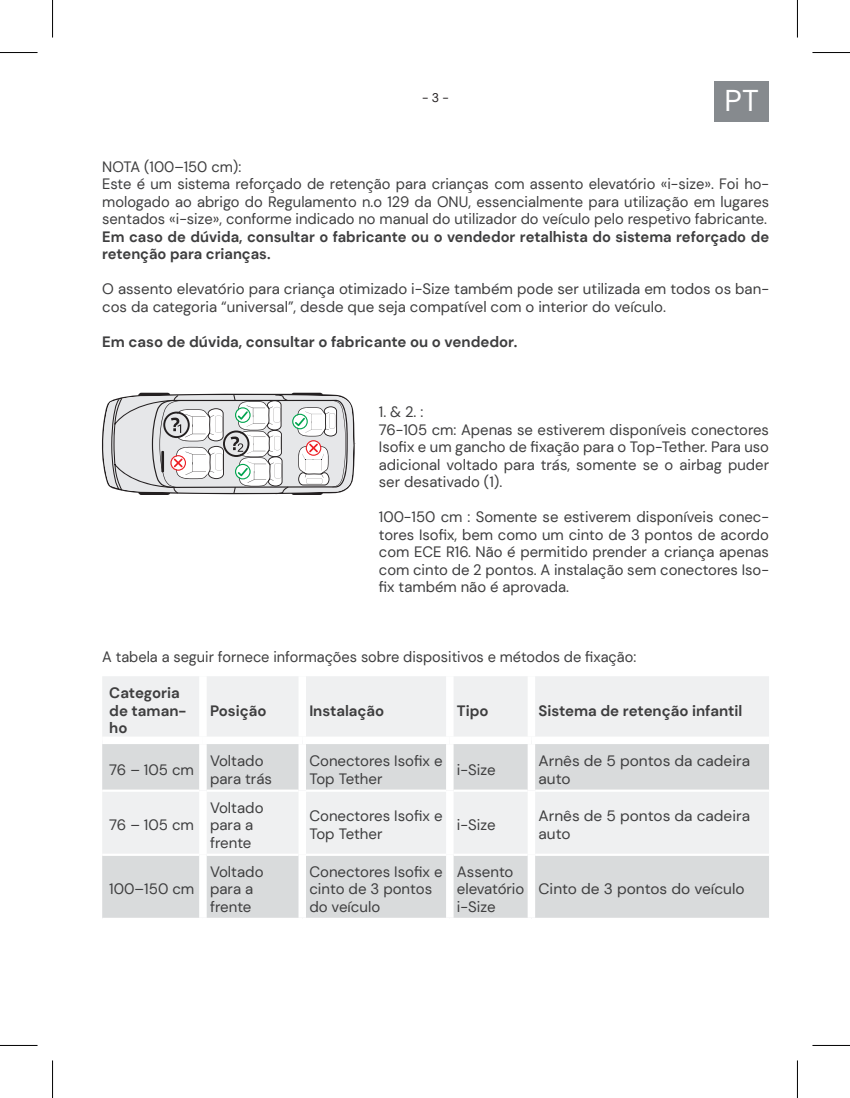
<style>
.page{position:relative;width:850px;height:1098px;background:#fff}
.page>*{position:absolute;margin:0;border:0;box-sizing:border-box;transform-origin:0 0}
.t1{font:30px "DM Sans";color:#fff}
.t2{font:15px/17.5px "DM Sans";color:#3e3e3f}
.t3{font:700 15px/17.5px "DM Sans";color:#3e3e3f}
.t4{font:12.5px "DM Sans";color:#231f20}
</style>
<div class="page">
<div style="left:714px;top:81px;width:54px;height:41px;background:#868a8e"></div>
<div style="left:102px;top:676px;width:666px;height:60px;background:#eff0f1"></div>
<svg style="left:102px;top:744px;width:666px;height:173px;fill:#d9dbdc"></svg>
<hr style="left:102px;top:789px;width:97px;height:2px;background:#fff">
<hr style="left:206px;top:789px;width:92px;height:2px;background:#fff">
<hr style="left:306px;top:789px;width:140px;height:2px;background:#fff">
<hr style="left:453px;top:789px;width:74px;height:2px;background:#fff">
<hr style="left:535px;top:789px;width:233px;height:2px;background:#fff">
<hr style="left:102px;top:853px;width:97px;height:2px;background:#fff">
<hr style="left:206px;top:853px;width:92px;height:2px;background:#fff">
<hr style="left:306px;top:853px;width:140px;height:2px;background:#fff">
<hr style="left:453px;top:853px;width:74px;height:2px;background:#fff">
<hr style="left:535px;top:853px;width:233px;height:2px;background:#fff">
<div style="left:199px;top:676px;width:7px;height:60px;background:#fff"></div>
<div style="left:298px;top:676px;width:8px;height:60px;background:#fff"></div>
<div style="left:446px;top:676px;width:7px;height:60px;background:#fff"></div>
<div style="left:527px;top:676px;width:8px;height:60px;background:#fff"></div>
<div style="left:199px;top:744px;width:7px;height:46px;background:#fff"></div>
<div style="left:298px;top:744px;width:8px;height:46px;background:#fff"></div>
<div style="left:446px;top:744px;width:7px;height:46px;background:#fff"></div>
<div style="left:527px;top:744px;width:8px;height:46px;background:#fff"></div>
<div style="left:199px;top:790px;width:7px;height:64px;background:#fff"></div>
<div style="left:298px;top:790px;width:8px;height:64px;background:#fff"></div>
<div style="left:446px;top:790px;width:7px;height:64px;background:#fff"></div>
<div style="left:527px;top:790px;width:8px;height:64px;background:#fff"></div>
<div style="left:199px;top:854px;width:7px;height:63px;background:#fff"></div>
<div style="left:298px;top:854px;width:8px;height:63px;background:#fff"></div>
<div style="left:446px;top:854px;width:7px;height:63px;background:#fff"></div>
<div style="left:527px;top:854px;width:8px;height:63px;background:#fff"></div>
<svg style="left:102px;top:392px;width:253px;height:103px"></svg>
<hr style="left:0;top:52px;width:38px;height:1px;background:#000">
<hr style="left:812px;top:52px;width:37px;height:1px;background:#000">
<hr style="left:0;top:1044px;width:38px;height:1px;background:#000">
<hr style="left:812px;top:1044px;width:37px;height:1px;background:#000">
<hr style="left:52px;top:0;width:1px;height:37px;background:#000">
<hr style="left:52px;top:1060px;width:1px;height:37px;background:#000">
<hr style="left:796px;top:0;width:1px;height:37px;background:#000">
<hr style="left:796px;top:1060px;width:1px;height:37px;background:#000">
<p class="t4" style="left:422px;top:90px;width:28px">- 3 -</p>
<h1 class="t1" style="left:724px;top:82px;width:36px">PT</h1>
<p class="t2" style="left:102px;top:158px;width:668px">NOTA (100–150 cm):<br>Este é um sistema reforçado de retenção para crianças com assento elevatório «i-size». Foi ho&shy;mologado ao abrigo do Regulamento n.o 129 da ONU, essencialmente para utilização em lugares sentados «i-size», conforme indicado no manual do utilizador do veículo pelo respetivo fabricante.</p>
<p class="t3" style="left:102px;top:228px;width:668px">Em caso de dúvida, consultar o fabricante ou o vendedor retalhista do sistema reforçado de retenção para crianças.</p>
<p class="t2" style="left:102px;top:280px;width:668px">O assento elevatório para criança otimizado i-Size também pode ser utilizada em todos os ban&shy;cos da categoria “universal”, desde que seja compatível com o interior do veículo.</p>
<p class="t3" style="left:102px;top:333px;width:416px">Em caso de dúvida, consultar o fabricante ou o vendedor.</p>
<p class="t2" style="left:378px;top:403px;width:391px">1. &amp; 2. :<br>76-105 cm: Apenas se estiverem disponíveis conectores Isofix e um gancho de fixação para o Top-Tether. Para uso adicional voltado para trás, somente se o airbag puder ser desativado (1).</p>
<p class="t2" style="left:378px;top:508px;width:391px;text-align:justify">100-150 cm : Somente se estiverem disponíveis conec&shy;tores Isofix, bem como um cinto de 3 pontos de acordo com ECE R16. Não é permitido prender a criança apenas com cinto de 2 pontos. A instalação sem conectores Iso&shy;fix também não é aprovada.</p>
<p class="t2" style="left:102px;top:648px;width:535px">A tabela a seguir fornece informações sobre dispositivos e métodos de fixação:</p>
<p class="t3" style="left:109px;top:684px;width:79px">Categoria de taman&shy;ho</p>
<p class="t3" style="left:210px;top:701px;width:58px">Posição</p>
<p class="t3" style="left:309px;top:701px;width:76px">Instalação</p>
<p class="t3" style="left:456px;top:701px;width:33px">Tipo</p>
<p class="t3" style="left:538px;top:701px;width:205px">Sistema de retenção infantil</p>
<p class="t2" style="left:109px;top:760px;width:86px">76 – 105 cm</p>
<p class="t2" style="left:210px;top:751px;width:63px">Voltado para trás</p>
<p class="t2" style="left:309px;top:751px;width:135px">Conectores Isofix e<br>Top Tether</p>
<p class="t2" style="left:456px;top:760px;width:40px">i-Size</p>
<p class="t2" style="left:538px;top:751px;width:213px">Arnês de 5 pontos da cadeira auto</p>
<p class="t2" style="left:109px;top:815px;width:86px">76 – 105 cm</p>
<p class="t2" style="left:210px;top:798px;width:55px">Voltado para a frente</p>
<p class="t2" style="left:309px;top:807px;width:135px">Conectores Isofix e<br>Top Tether</p>
<p class="t2" style="left:456px;top:816px;width:40px">i-Size</p>
<p class="t2" style="left:538px;top:807px;width:213px">Arnês de 5 pontos da cadeira auto</p>
<p class="t2" style="left:109px;top:880px;width:86px">100–150 cm</p>
<p class="t2" style="left:210px;top:862px;width:55px">Voltado para a frente</p>
<p class="t2" style="left:309px;top:862px;width:135px">Conectores Isofix e cinto de 3 pontos do veículo</p>
<p class="t2" style="left:456px;top:862px;width:69px">Assento elevatório i-Size</p>
<p class="t2" style="left:538px;top:880px;width:207px">Cinto de 3 pontos do veículo</p>
</div>
